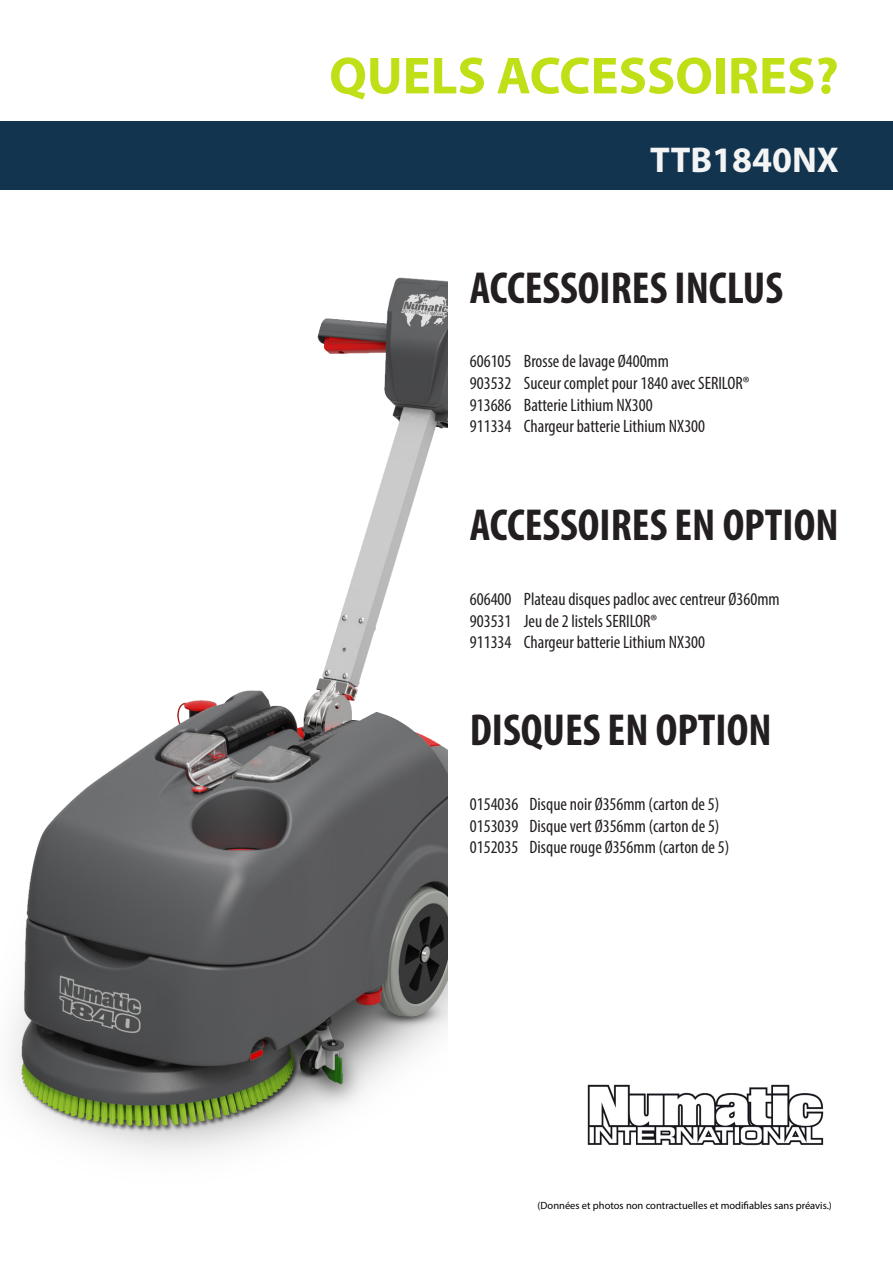
<style>
.page{position:relative;width:893px;height:1263px;background:#fff}
.page>*{position:absolute;margin:0;border:0;box-sizing:border-box;transform-origin:0 0}
.t1{font:700 52.5px "Myriad Pro";color:#c0df16}
.t2{font:700 condensed 45px "Myriad Pro";color:#231f20}
.t3{font:700 36px "Myriad Pro";color:#f4f4f4}
.t4{font:condensed 18px "Myriad Pro";color:#231f20}
.t5{font:10.5px "Myriad Pro";color:#010101}
</style>
<div class="page">
<img style="left:11px;top:277px;width:437px;height:877px">
<div style="left:0;top:121px;width:893px;height:68px;background:#13344f"></div>
<img style="left:587px;top:1084px;width:237px;height:62px">
<p class="t1" style="left:329px;top:41px;width:511px">QUELS ACCESSOIRES?</p>
<p class="t3" style="left:650px;top:136px;width:190px">TTB1840NX</p>
<p class="t2" style="left:470px;top:259px;width:315px">ACCESSOIRES INCLUS</p>
<p class="t4" style="left:470px;top:350px;width:201px">606105 Brosse de lavage Ø400mm</p>
<p class="t4" style="left:470px;top:372px;width:281px">903532 Suceur complet pour 1840 avec SERILOR®</p>
<p class="t4" style="left:470px;top:394px;width:184px">913686 Batterie Lithium NX300</p>
<p class="t4" style="left:470px;top:415px;width:237px">911334 Chargeur batterie Lithium NX300</p>
<p class="t2" style="left:470px;top:497px;width:370px">ACCESSOIRES EN OPTION</p>
<p class="t4" style="left:470px;top:588px;width:311px">606400 Plateau disques padloc avec centreur Ø360mm</p>
<p class="t4" style="left:470px;top:610px;width:189px">903531 Jeu de 2 listels SERILOR®</p>
<p class="t4" style="left:470px;top:631px;width:237px">911334 Chargeur batterie Lithium NX300</p>
<p class="t2" style="left:470px;top:702px;width:303px">DISQUES EN OPTION</p>
<p class="t4" style="left:470px;top:793px;width:251px">0154036 Disque noir Ø356mm (carton de 5)</p>
<p class="t4" style="left:470px;top:815px;width:251px">0153039 Disque vert Ø356mm (carton de 5)</p>
<p class="t4" style="left:470px;top:836px;width:261px">0152035 Disque rouge Ø356mm (carton de 5)</p>
<p class="t5" style="left:538px;top:1199px;width:296px">(Données et photos non contractuelles et modifiables sans préavis.)</p>
</div>
